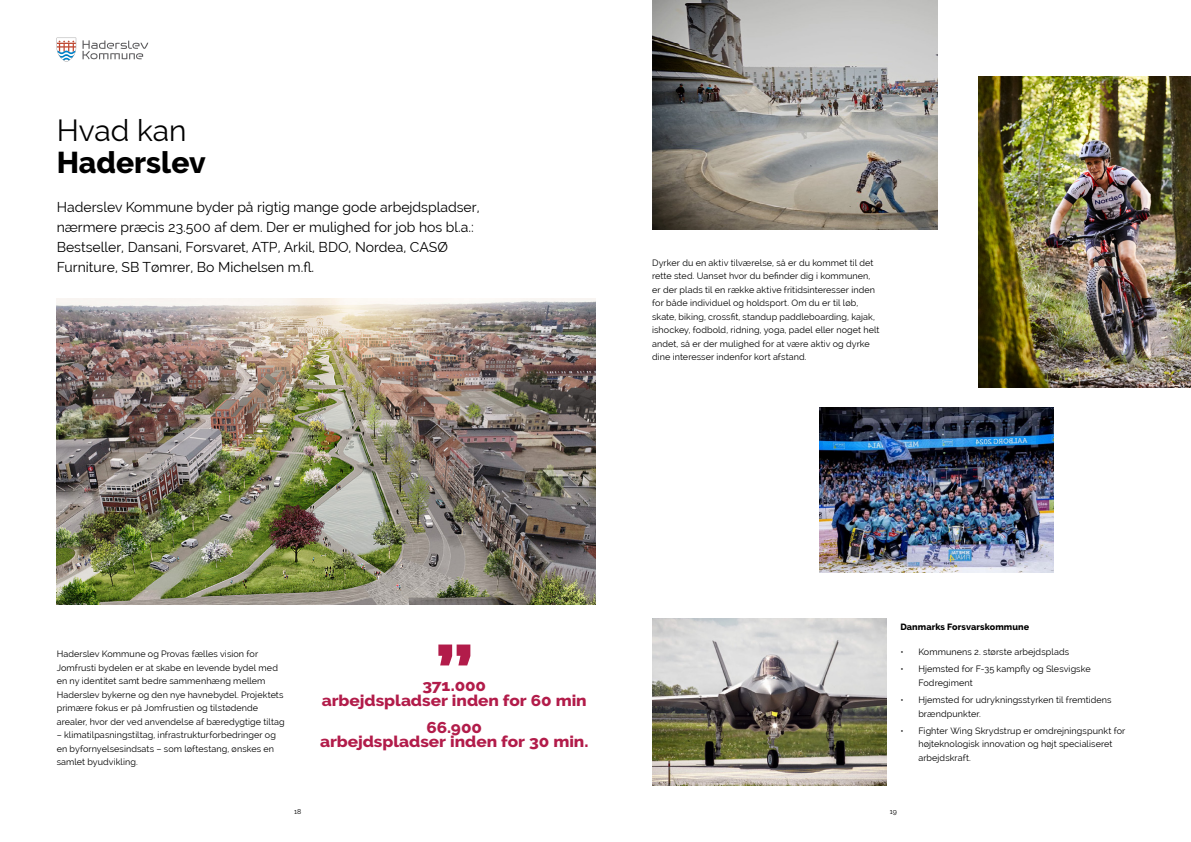
<style>
.page{position:relative;width:1191px;height:842px;background:#fff}
.page>*{position:absolute;margin:0;border:0;box-sizing:border-box;transform-origin:0 0}
.Mellemrubrik{font:800 76.7px "Raleway";color:#b21c4a;scale:1.1 1}
.Rubrik_2_indholdsfortegnelse{font:800 30px/32px "Raleway";color:#000}
.Mellemrubrik-2{font:800 15.6px "Raleway";color:#b21c4a;scale:1.1 1}
.Manchet{font:14px/20px "Raleway";color:#000}
.Brødtekst{font:9px/13.5px "Raleway";letter-spacing:.01em;color:#000}
.Brødtekst-2{font:800 9px "Raleway";letter-spacing:.01em;color:#000}
.t1{font:7px "Raleway";color:#000}
.s1{font-weight:400}
</style>
<div class="page">
<svg style="left:83px;top:40px;width:65px;height:19px"></svg>
<svg style="left:57px;top:38px;width:19px;height:24px"></svg>
<img style="left:57px;top:298px;width:538px;height:306px">
<img style="left:652px;top:0;width:285px;height:230px">
<img style="left:819px;top:408px;width:234px;height:165px">
<img style="left:652px;top:618px;width:234px;height:167px">
<img style="left:978px;top:77px;width:213px;height:310px">
<h2 class="Rubrik_2_indholdsfortegnelse" style="left:57px;top:115px;width:150px"><span class="s1">Hvad kan<br></span>Haderslev</h2>
<h3 class="Manchet" style="left:57px;top:197px;width:424px">Haderslev Kommune byder på rigtig mange gode arbejdspladser, nærmere præcis 23.500 af dem. Der er mulighed for job hos bl.a.:<br>Bestseller, Dansani, Forsvaret, ATP, Arkil, BDO, Nordea, CASØ Furniture, SB Tømrer, Bo Michelsen m.fl.</h3>
<p class="Brødtekst" style="left:652px;top:256px;width:229px">Dyrker du en aktiv tilværelse, så er du kommet til det rette sted. Uanset hvor du befinder dig i kommunen, er der plads til en række aktive fritidsinteresser inden for både individuel og holdsport. Om du er til løb, skate, biking, crossfit, standup paddleboarding, kajak, ishockey, fodbold, ridning, yoga, padel eller noget helt andet, så er der mulighed for at være aktiv og dyrke dine interesser indenfor kort afstand.</p>
<p class="Brødtekst" style="left:57px;top:647px;width:229px">Haderslev Kommune og Provas fælles vision for Jomfrusti bydelen er at skabe en levende bydel med en ny identitet samt bedre sammenhæng mellem Haderslev bykerne og den nye havnebydel. Projektets primære fokus er på Jomfrustien og tilstødende arealer, hvor der ved anvendelse af bæredygtige tiltag</p>
<p class="Brødtekst" style="left:57px;top:728px;width:221px">– klimatilpasningstiltag, infrastrukturforbedringer og en byfornyelsesindsats – som løftestang, ønskes en samlet byudvikling.</p>
<h3 class="Mellemrubrik" style="left:434px;top:631px;width:38px">”</h3>
<h3 class="Mellemrubrik-2" style="left:422px;top:677px;width:60px">371.000</h3>
<h3 class="Mellemrubrik-2" style="left:322px;top:692px;width:242px">arbejdspladser inden for 60 min</h3>
<h3 class="Mellemrubrik-2" style="left:426px;top:718px;width:52px">66.900</h3>
<h3 class="Mellemrubrik-2" style="left:320px;top:733px;width:246px">arbejdspladser inden for 30 min.</h3>
<p class="Brødtekst-2" style="left:900px;top:622px;width:130px">Danmarks Forsvarskommune</p>
<p class="Brødtekst" style="left:900px;top:645px;width:170px">• Kommunens 2. største arbejdsplads</p>
<p class="Brødtekst" style="left:918px;top:662px;width:174px;text-indent:-18px">• Hjemsted for F-35 kampfly og Slesvigske<br>Fodregiment</p>
<p class="Brødtekst" style="left:918px;top:693px;width:195px;text-indent:-18px">• Hjemsted for udrykningsstyrken til fremtidens brændpunkter.</p>
<p class="Brødtekst" style="left:918px;top:724px;width:209px;text-indent:-18px">• Fighter Wing Skrydstrup er omdrejningspunkt for højteknologisk innovation og højt specialiseret arbejdskraft.</p>
<p class="t1" style="left:294px;top:808px;width:9px">18</p>
<p class="t1" style="left:889px;top:808px;width:9px">19</p>
</div>
